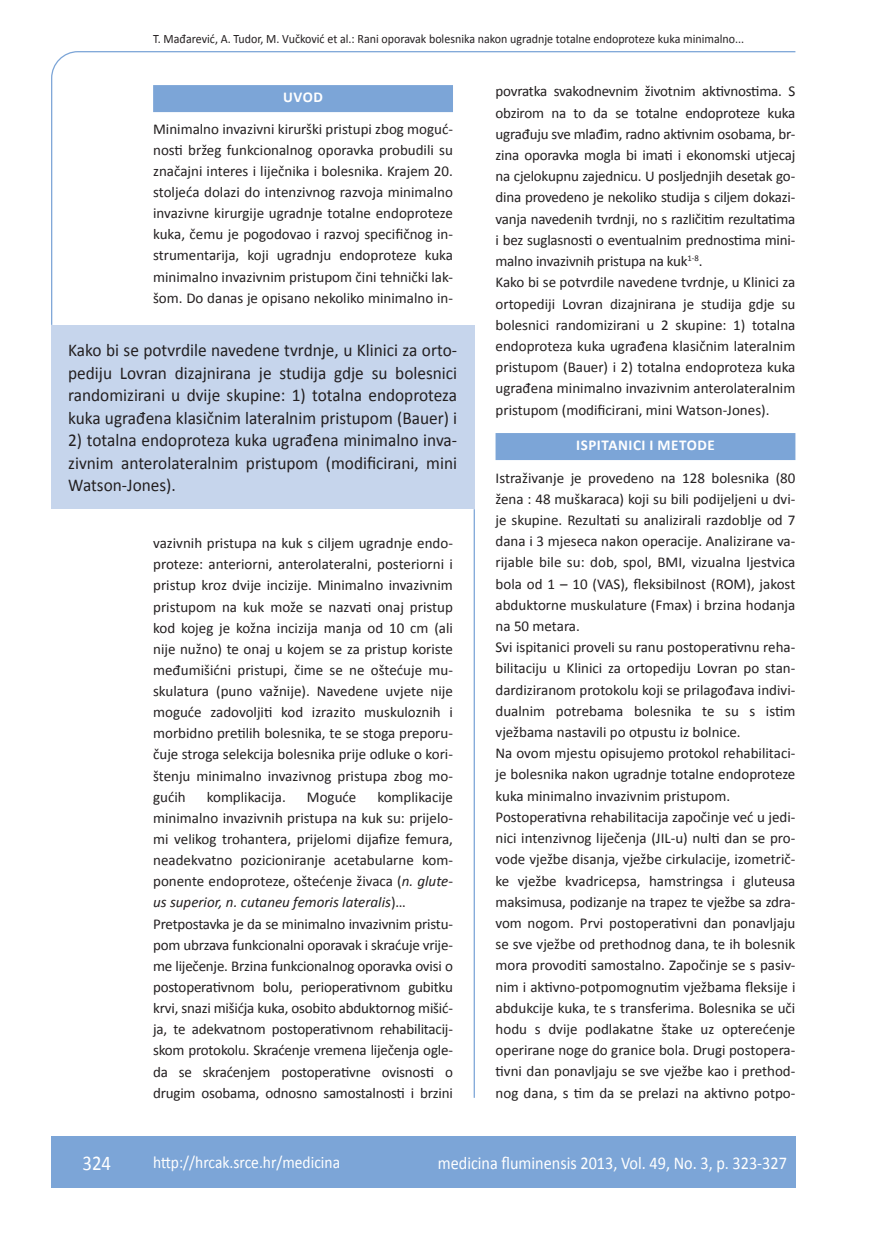
<style>
.page{position:relative;width:872px;height:1234px;background:#fff}
.page>*{position:absolute;margin:0;border:0;box-sizing:border-box;transform-origin:0 0}
.t1{font:21px "Calibri";color:#fff;scale:.9 1}
.t2{font:18px/22.5px "Calibri";color:#231f20;text-align:justify;scale:.96 1}
.t3{font:18px "Calibri";color:#fff;scale:.9 1}
.t4{font:17.25px "Calibri";color:#fff;scale:.9 1}
.t5{font:15px/21.1px "Calibri";color:#231f20}
.t6{font:700 15px "Calibri";letter-spacing:.04em;color:#fff}
.t7{font:12.75px "Calibri";color:#231f20;scale:.94 1}
.s1{font-style:italic}
</style>
<div class="page">
<svg style="left:51px;top:51px;width:745px;height:275px"></svg>
<hr style="left:473px;top:509px;width:2px;height:588px;background:#7ca5d7">
<div style="left:51px;top:1135px;width:744px;height:51px;background:#7ca5d7"></div>
<div style="left:51px;top:325px;width:423px;height:184px;background:#c6d5ec"></div>
<div style="left:153px;top:85px;width:300px;height:27px;background:#7ca5d7"></div>
<div style="left:495px;top:433px;width:300px;height:27px;background:#7ca5d7"></div>
<p class="t7" style="left:153px;top:30px;width:630px">T. Mađarević, A. Tudor, M. Vučković et al.: Rani oporavak bolesnika nakon ugradnje totalne endoproteze kuka minimalno...</p>
<p class="t6" style="left:283px;top:88px;width:41px">UVOD</p>
<p class="t5" style="left:153px;top:118px;width:301px;text-align:justify">Minimalno invazivni kirurški pristupi zbog moguć&shy;nosti bržeg funkcionalnog oporavka probudili su značajni interes i liječnika i bolesnika. Krajem 20. stoljeća dolazi do intenzivnog razvoja minimalno invazivne kirurgije ugradnje totalne endoproteze kuka, čemu je pogodovao i razvoj specifičnog in&shy;strumentarija, koji ugradnju endoproteze kuka minimalno invazivnim pristupom čini tehnički lak&shy;šom. Do danas je opisano nekoliko minimalno in-</p>
<p class="t2" style="left:68px;top:338px;width:406px">Kako bi se potvrdile navedene tvrdnje, u Klinici za orto&shy;pediju Lovran dizajnirana je studija gdje su bolesnici randomizirani u dvije skupine: 1) totalna endoproteza kuka ugrađena klasičnim lateralnim pristupom (Bauer) i</p>
<p class="t2" style="left:68px;top:428px;width:406px">2) totalna endoproteza kuka ugrađena minimalno inva&shy;zivnim anterolateralnim pristupom (modificirani, mini Watson-Jones).</p>
<p class="t5" style="left:153px;top:531px;width:301px;text-align:justify">vazivnih pristupa na kuk s ciljem ugradnje endo&shy;proteze: anteriorni, anterolateralni, posteriorni i pristup kroz dvije incizije. Minimalno invazivnim pristupom na kuk može se nazvati onaj pristup kod kojeg je kožna incizija manja od 10 cm (ali nije nužno) te onaj u kojem se za pristup koriste međumišićni pristupi, čime se ne oštećuje mu&shy;skulatura (puno važnije). Navedene uvjete nije moguće zadovoljiti kod izrazito muskuloznih i morbidno pretilih bolesnika, te se stoga preporu&shy;čuje stroga selekcija bolesnika prije odluke o kori&shy;štenju minimalno invazivnog pristupa zbog mo&shy;gućih</p>
<p class="t5" style="left:207px;top:785px;width:81px">komplikacija.</p>
<p class="t5" style="left:307px;top:785px;width:51px">Moguće</p>
<p class="t5" style="left:153px;top:785px;width:301px;text-indent:224px">komplikacije minimalno invazivnih pristupa na kuk su: prijelo&shy;mi velikog trohantera, prijelomi dijafize femura, neadekvatno pozicioniranje acetabularne kom&shy;ponente endoproteze, oštećenje živaca (<span class="s1">n. glute&shy;us superior, n. cutaneu femoris lateralis</span>)… Pretpostavka je da se minimalno invazivnim pristu&shy;pom ubrzava funkcionalni oporavak i skraćuje vrije&shy;me liječenje. Brzina funkcionalnog oporavka ovisi o postoperativnom bolu, perioperativnom gubitku krvi, snazi mišićja kuka, osobito abduktornog mišić&shy;ja, te adekvatnom postoperativnom rehabilitacij&shy;skom protokolu. Skraćenje vremena liječenja ogle&shy;da se skraćenjem postoperativne ovisnosti o drugim osobama, odnosno samostalnosti i brzini</p>
<p class="t5" style="left:495px;top:80px;width:301px">povratka svakodnevnim životnim aktivnostima. S obzirom na to da se totalne endoproteze kuka ugrađuju sve mlađim, radno aktivnim osobama, br&shy;zina oporavka mogla bi imati i ekonomski utjecaj na cjelokupnu zajednicu. U posljednjih desetak go&shy;dina provedeno je nekoliko studija s ciljem dokazi&shy;vanja navedenih tvrdnji, no s različitim rezultatima i bez suglasnosti o eventualnim prednostima mini&shy;malno invazivnih pristupa na kuk<sup>1-8</sup>.<br>Kako bi se potvrdile navedene tvrdnje, u Klinici za ortopediji Lovran dizajnirana je studija gdje su bolesnici randomizirani u 2 skupine: 1) totalna endoproteza kuka ugrađena klasičnim lateralnim pristupom (Bauer) i 2) totalna endoproteza kuka ugrađena minimalno invazivnim anterolateralnim pristupom (modificirani, mini Watson-Jones).</p>
<p class="t6" style="left:576px;top:436px;width:140px">ISPITANICI I METODE</p>
<p class="t5" style="left:495px;top:466px;width:301px">Istraživanje je provedeno na 128 bolesnika (80 žena : 48 muškaraca) koji su bili podijeljeni u dvi&shy;je skupine. Rezultati su analizirali razdoblje od 7 dana i 3 mjeseca nakon operacije. Analizirane va&shy;rijable bile su: dob, spol, BMI, vizualna ljestvica bola od 1 – 10 (VAS), fleksibilnost (ROM), jakost abduktorne muskulature (Fmax) i brzina hodanja na 50 metara.<br>Svi ispitanici proveli su ranu postoperativnu reha&shy;bilitaciju u Klinici za ortopediju Lovran po stan&shy;dardiziranom protokolu koji se prilagođava indivi&shy;dualnim potrebama bolesnika te su s istim vježbama nastavili po otpustu iz bolnice.<br>Na ovom mjestu opisujemo protokol rehabilitaci&shy;je bolesnika nakon ugradnje totalne endoproteze kuka minimalno invazivnim pristupom.<br>Postoperativna rehabilitacija započinje već u jedi&shy;nici intenzivnog liječenja (JIL-u) nulti dan se pro&shy;vode vježbe disanja, vježbe cirkulacije, izometrič&shy;ke vježbe kvadricepsa, hamstringsa i gluteusa maksimusa, podizanje na trapez te vježbe sa zdra&shy;vom nogom. Prvi postoperativni dan ponavljaju se sve vježbe od prethodnog dana, te ih bolesnik mora provoditi samostalno. Započinje se s pasiv&shy;nim i aktivno-potpomognutim vježbama fleksije i abdukcije kuka, te s transferima. Bolesnika se uči hodu s dvije podlakatne štake uz opterećenje operirane noge do granice bola. Drugi postopera&shy;tivni dan ponavljaju se sve vježbe kao i prethod&shy;nog dana, s tim da se prelazi na aktivno potpo-</p>
<h1 class="t1" style="left:82px;top:1149px;width:33px">324</h1>
<p class="t4" style="left:153px;top:1150px;width:209px">http://hrcak.srce.hr/medicina</p>
<p class="t3" style="left:438px;top:1151px;width:389px">medicina fluminensis 2013, Vol. 49, No. 3, p. 323-327</p>
</div>
